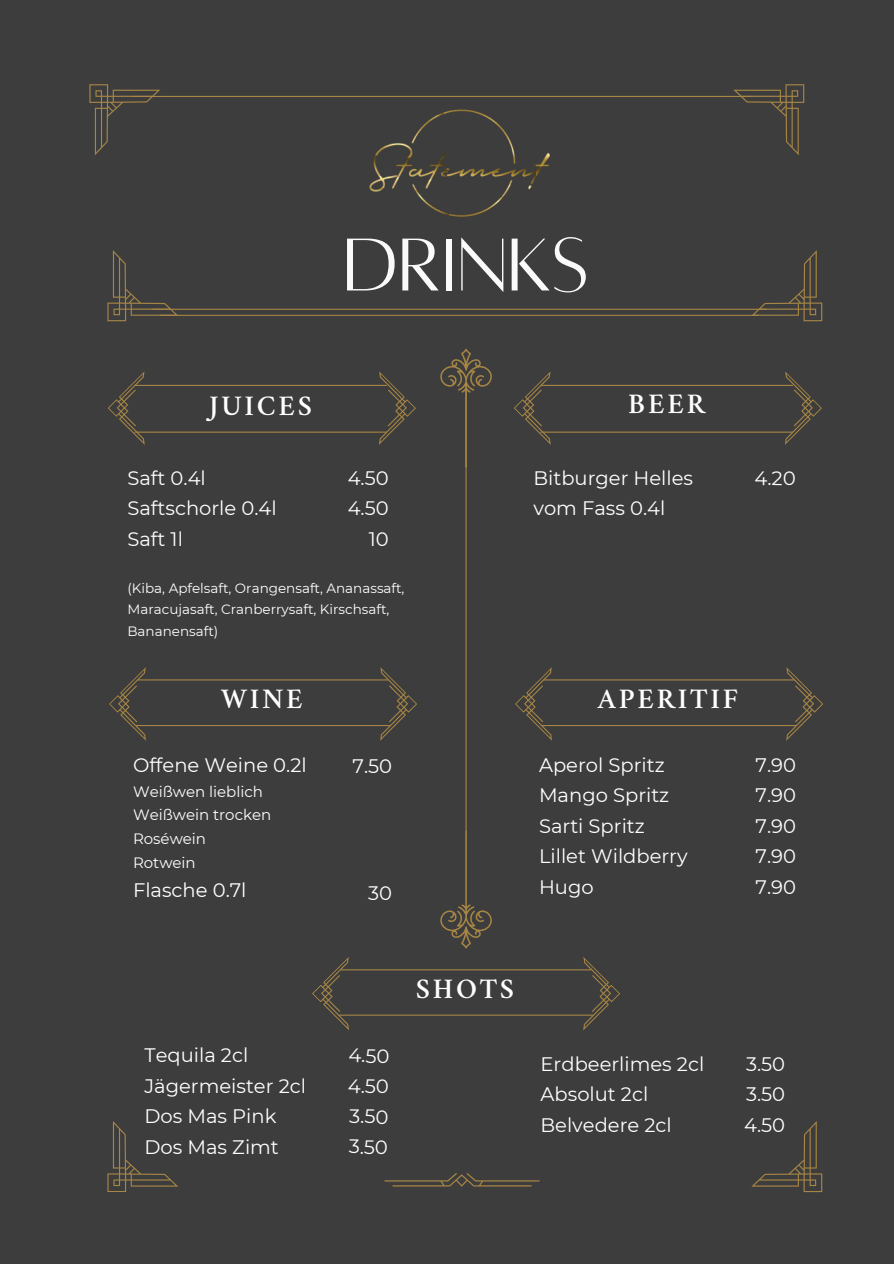
<style>
.page{position:relative;width:894px;height:1264px;background:#fff}
.page>*{position:absolute;margin:0;border:0;box-sizing:border-box;transform-origin:0 0}
.t1{font:82.35px "Alta regular";color:#fafafa}
.t2{font:600 28.5px "Crimson";letter-spacing:.095em;color:#fff}
.t3{font:19.5px/30.3px "Montserrat";color:#fff}
.t4{font:15px/23.7px "Montserrat";color:#fff}
.t5{font:13.5px/21.3px "Montserrat";color:#fff}
</style>
<div class="page">
<div style="left:0;top:0;width:893px;height:1263px;background:#3d3d3d"></div>
<img style="left:369px;top:109px;width:181px;height:108px">
<hr style="left:160px;top:315px;width:598px;height:1px;background:#a68545">
<hr style="left:152px;top:309px;width:614px;height:1px;background:#a68545">
<hr style="left:134px;top:385px;width:253px;height:1px;background:#a68545">
<hr style="left:540px;top:385px;width:252px;height:1px;background:#a68545">
<hr style="left:137px;top:679px;width:251px;height:1px;background:#a68545">
<hr style="left:543px;top:679px;width:251px;height:1px;background:#a68545">
<hr style="left:134px;top:431px;width:253px;height:1px;background:#a68545">
<hr style="left:540px;top:431px;width:252px;height:1px;background:#a68545">
<hr style="left:136px;top:725px;width:254px;height:1px;background:#a68545">
<hr style="left:541px;top:725px;width:254px;height:1px;background:#a68545">
<svg style="left:384px;top:1173px;width:155px;height:13px"></svg>
<svg style="left:751px;top:250px;width:71px;height:71px"></svg>
<svg style="left:751px;top:1121px;width:71px;height:71px"></svg>
<svg style="left:107px;top:250px;width:71px;height:71px"></svg>
<svg style="left:107px;top:1121px;width:71px;height:70px"></svg>
<svg style="left:108px;top:371px;width:73px;height:74px"></svg>
<svg style="left:514px;top:371px;width:73px;height:74px"></svg>
<svg style="left:109px;top:667px;width:74px;height:74px"></svg>
<svg style="left:515px;top:667px;width:73px;height:74px"></svg>
<svg style="left:342px;top:371px;width:74px;height:74px"></svg>
<svg style="left:747px;top:371px;width:75px;height:74px"></svg>
<svg style="left:343px;top:667px;width:74px;height:74px"></svg>
<svg style="left:749px;top:667px;width:74px;height:74px"></svg>
<hr style="left:465px;top:385px;width:1px;height:444px;background:#a68545">
<svg style="left:440px;top:349px;width:52px;height:118px"></svg>
<svg style="left:440px;top:829px;width:52px;height:119px"></svg>
<hr style="left:132px;top:96px;width:619px;height:1px;background:#a68545">
<svg style="left:89px;top:84px;width:71px;height:71px"></svg>
<svg style="left:733px;top:84px;width:71px;height:71px"></svg>
<hr style="left:340px;top:969px;width:251px;height:1px;background:#a68545">
<hr style="left:339px;top:1014px;width:253px;height:1px;background:#a68545">
<svg style="left:312px;top:957px;width:74px;height:73px"></svg>
<svg style="left:546px;top:957px;width:74px;height:73px"></svg>
<p class="t1" style="left:343px;top:224px;width:247px">DRINKS</p>
<p class="t2" style="left:209px;top:395px;width:104px">JUICES</p>
<p class="t2" style="left:628px;top:393px;width:78px">BEER</p>
<p class="t3" style="left:127px;top:463px;width:151px">Saft 0.4l<br>Saftschorle 0.4l<br>Saft 1l</p>
<p class="t5" style="left:127px;top:577px;width:278px">(Kiba, Apfelsaft, Orangensaft, Ananassaft,<br>Maracujasaft, Cranberrysaft, Kirschsaft,<br>Bananensaft)</p>
<h2 class="t3" style="left:533px;top:463px;width:161px">Bitburger Helles vom Fass 0.4l</h2>
<p class="t3" style="left:347px;top:463px;width:42px;text-align:right">4.50<br>4.50<br>10</p>
<h2 class="t3" style="left:754px;top:463px;width:42px;rotate:1deg">4.20</h2>
<h3 class="t2" style="left:221px;top:688px;width:83px">WINE</h3>
<p class="t2" style="left:597px;top:688px;width:142px">APERITIF</p>
<h3 class="t3" style="left:133px;top:749px;width:175px">Offene Weine 0.2l</h3>
<h3 class="t4" style="left:133px;top:779px;width:140px">Weißwen lieblich<br>Weißwein trocken<br>Roséwein<br>Rotwein</h3>
<h3 class="t3" style="left:133px;top:874px;width:115px">Flasche 0.7l</h3>
<p class="t3" style="left:352px;top:750px;width:41px">7.50</p>
<h1 class="t3" style="left:368px;top:877px;width:25px">30</h1>
<p class="t3" style="left:539px;top:749px;width:150px">Aperol Spritz<br>Mango Spritz<br>Sarti Spritz<br>Lillet Wildberry<br>Hugo</p>
<h3 class="t3" style="left:755px;top:749px;width:42px;text-align:justify">7.90<br>7.90<br>7.90<br>7.90<br>7.90</h3>
<h3 class="t2" style="left:415px;top:977px;width:100px">SHOTS</h3>
<h3 class="t3" style="left:144px;top:1040px;width:163px">Tequila 2cl<br>Jägermeister 2cl<br>Dos Mas Pink<br>Dos Mas Zimt</h3>
<p class="t3" style="left:348px;top:1040px;width:42px;text-align:justify;rotate:1deg">4.50<br>4.50<br>3.50<br>3.50</p>
<p class="t3" style="left:540px;top:1048px;width:165px">Erdbeerlimes 2cl<br>Absolut 2cl<br>Belvedere 2cl</p>
<p class="t3" style="left:744px;top:1048px;width:42px;text-align:justify">3.50<br>3.50<br>4.50</p>
</div>
